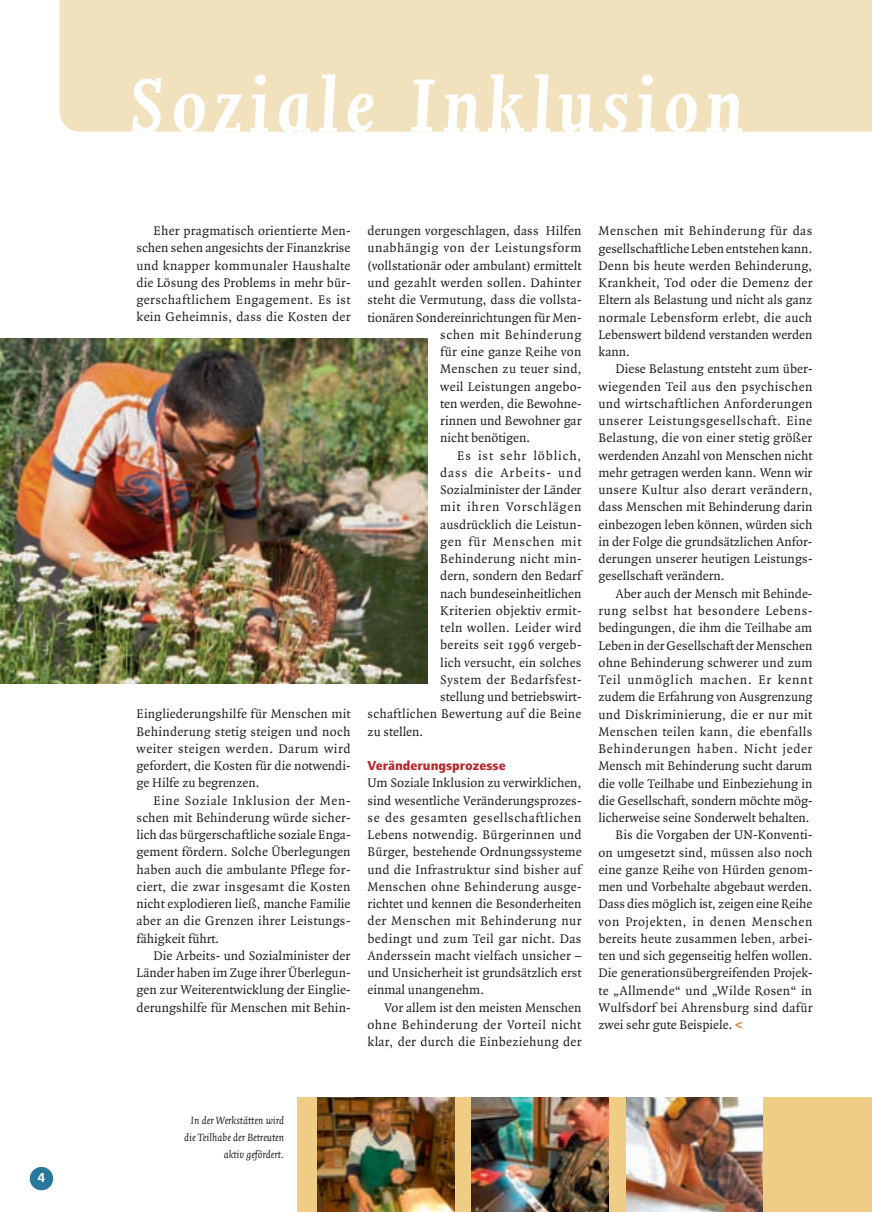
<style>
.page{position:relative;width:872px;height:1212px;background:#fff}
.page>*{position:absolute;margin:0;border:0;box-sizing:border-box;transform-origin:0 0}
.t1{font:italic 700 87px "Joanna";letter-spacing:.08em;color:#fff}
.t2{font:13.5px/17.2px "Quadraat";letter-spacing:.01em;color:#231f20;text-align:justify}
.t3{font:13.5px "Quadraat";letter-spacing:.045em;color:#231f20}
.t4{font:13.5px "Quadraat";letter-spacing:.03em;color:#231f20}
.t5{font:13.5px "Quadraat";letter-spacing:.04em;color:#231f20}
.t6{font:13.5px "Quadraat";letter-spacing:.055em;color:#231f20}
.t7{font:13.5px "Quadraat";letter-spacing:.05em;color:#231f20}
.t8{font:13.5px "Quadraat";letter-spacing:.035em;color:#231f20}
.t9{font:800 13.5px "Foundry Form Sans";color:#b7282e}
.t10{font:13.5px "Quadraat";letter-spacing:.06em;color:#231f20}
.t11{font:13.5px "Quadraat";letter-spacing:.07em;color:#231f20}
.t12{font:13.5px "Quadraat";letter-spacing:.065em;color:#231f20}
.t13{font:700 13.5px "Foundry Form Sans";color:#fff}
.t14{font:italic 11.25px/17.2px "Quadraat";color:#231f20;text-align:right}
.s1{font-family:"Foundry Form Sans";font-weight:800;color:#d78d4c}
</style>
<div class="page">
<div style="left:30px;top:1167px;width:23px;height:23px;background:#28779c;border-radius:50%"></div>
<div style="left:60px;top:0;width:812px;height:132px;background:#f1e1bd"></div>
<img style="left:0;top:339px;width:427px;height:345px">
<div style="left:298px;top:1098px;width:574px;height:114px;background:#efcd84"></div>
<img style="left:317px;top:1098px;width:137px;height:114px">
<img style="left:471px;top:1098px;width:137px;height:114px">
<img style="left:626px;top:1098px;width:137px;height:114px">
<p class="t13" style="left:38px;top:1170px;width:9px">4</p>
<h1 class="t1" style="left:129px;top:58px;width:615px">Soziale Inklusion</h1>
<p class="t2" style="left:136px;top:223px;width:215px;text-indent:17px">Eher pragmatisch orientierte Men&shy;schen sehen angesichts der Finanzkrise und knapper kommunaler Haushalte die Lösung des Problems in mehr bür&shy;gerschaftlichem Engagement. Es ist kein Geheimnis, dass die Kosten der</p>
<p class="t2" style="left:136px;top:706px;width:216px">Eingliederungshilfe für Menschen mit Behinderung stetig steigen und noch weiter steigen werden. Darum wird gefordert, die Kosten für die notwendi&shy;ge Hilfe zu begrenzen.</p>
<p class="t2" style="left:136px;top:792px;width:215px;text-indent:17px">Eine Soziale Inklusion der Men&shy;schen mit Behinderung würde sicher&shy;lich das bürgerschaftliche soziale Enga&shy;gement fördern. Solche Überlegungen haben auch die ambulante Pflege for&shy;ciert, die zwar insgesamt die Kosten nicht explodieren ließ, manche Familie aber an die Grenzen ihrer Leistungs&shy;fähigkeit führt.</p>
<p class="t2" style="left:136px;top:947px;width:215px;text-indent:17px">Die Arbeits- und Sozialminister der Länder haben im Zuge ihrer Überlegun&shy;gen zur Weiterentwicklung der Einglie&shy;derungshilfe für Menschen mit Behin-</p>
<p class="t2" style="left:367px;top:223px;width:215px">derungen vorgeschlagen, dass Hilfen</p>
<p class="t5" style="left:367px;top:241px;width:215px">unabhängig von der Leistungsform</p>
<p class="t2" style="left:367px;top:257px;width:215px">(vollstationär oder ambulant) ermittelt</p>
<p class="t2" style="left:367px;top:274px;width:215px">und gezahlt werden sollen. Dahinter</p>
<p class="t2" style="left:367px;top:292px;width:215px">steht die Vermutung, dass die vollsta-</p>
<p class="t2" style="left:367px;top:309px;width:215px">tionären Sondereinrichtungen für Men-</p>
<p class="t5" style="left:440px;top:327px;width:143px">schen mit Behinderung</p>
<p class="t2" style="left:440px;top:343px;width:143px">für eine ganze Reihe von</p>
<p class="t2" style="left:440px;top:361px;width:143px">Menschen zu teuer sind,</p>
<p class="t2" style="left:440px;top:378px;width:143px">weil Leistungen angebo-</p>
<p class="t2" style="left:440px;top:395px;width:143px">ten werden, die Bewohne-</p>
<p class="t2" style="left:440px;top:412px;width:143px">rinnen und Bewohner gar</p>
<p class="t2" style="left:440px;top:430px;width:91px">nicht benötigen.</p>
<p class="t12" style="left:457px;top:448px;width:126px">Es ist sehr löblich,</p>
<p class="t11" style="left:440px;top:465px;width:143px">dass die Arbeits- und</p>
<p class="t2" style="left:440px;top:481px;width:143px">Sozialminister der Länder</p>
<p class="t10" style="left:440px;top:500px;width:143px">mit ihren Vorschlägen</p>
<p class="t2" style="left:440px;top:516px;width:143px">ausdrücklich die Leistun-</p>
<p class="t6" style="left:440px;top:534px;width:143px">gen für Menschen mit</p>
<p class="t2" style="left:440px;top:550px;width:143px">Behinderung nicht min-</p>
<p class="t2" style="left:440px;top:568px;width:143px">dern, sondern den Bedarf</p>
<p class="t2" style="left:440px;top:585px;width:143px">nach bundeseinheitlichen</p>
<p class="t2" style="left:440px;top:602px;width:143px">Kriterien objektiv ermit-</p>
<p class="t4" style="left:440px;top:621px;width:143px">teln wollen. Leider wird</p>
<p class="t2" style="left:440px;top:637px;width:143px">bereits seit 1996 vergeb-</p>
<p class="t2" style="left:440px;top:654px;width:143px">lich versucht, ein solches</p>
<p class="t8" style="left:440px;top:672px;width:143px">System der Bedarfsfest-</p>
<p class="t2" style="left:440px;top:689px;width:143px">stellung und betriebswirt-</p>
<p class="t2" style="left:367px;top:706px;width:215px">schaftlichen Bewertung auf die Beine</p>
<p class="t2" style="left:367px;top:723px;width:57px">zu stellen.</p>
<p class="t9" style="left:367px;top:758px;width:140px">Veränderungsprozesse</p>
<p class="t2" style="left:367px;top:775px;width:216px">Um Soziale Inklusion zu verwirklichen, sind wesentliche Veränderungsprozes&shy;se des gesamten gesellschaftlichen Lebens notwendig. Bürgerinnen und Bürger, bestehende Ordnungssysteme und die Infrastruktur sind bisher auf Menschen ohne Behinderung ausge&shy;richtet und kennen die Besonderheiten der Menschen mit Behinderung nur bedingt und zum Teil gar nicht. Das Anderssein macht vielfach unsicher – und Unsicherheit ist grundsätzlich erst einmal unangenehm.</p>
<p class="t2" style="left:367px;top:999px;width:215px;text-indent:17px">Vor allem ist den meisten Menschen ohne Behinderung der Vorteil nicht klar, der durch die Einbeziehung der</p>
<p class="t2" style="left:598px;top:223px;width:215px">Menschen mit Behinderung für das gesellschaftliche Leben entstehen kann.<br>Denn bis heute werden Behinderung, Krankheit, Tod oder die Demenz der Eltern als Belastung und nicht als ganz normale Lebensform erlebt, die auch Lebenswert bildend verstanden werden kann.</p>
<p class="t2" style="left:598px;top:361px;width:216px;text-indent:17px">Diese Belastung entsteht zum über&shy;wiegenden Teil aus den psychischen und wirtschaftlichen Anforderungen unserer Leistungsgesellschaft. Eine Belastung, die von einer stetig größer werdenden Anzahl von Menschen nicht mehr getragen werden kann. Wenn wir unsere Kultur also derart verändern, dass Menschen mit Behinderung darin einbezogen leben können, würden sich in der Folge die grundsätzlichen Anfor&shy;derungen unserer heutigen Leistungs&shy;gesellschaft verändern.</p>
<p class="t2" style="left:615px;top:585px;width:198px">Aber auch der Mensch mit Behinde-</p>
<p class="t3" style="left:598px;top:604px;width:214px">rung selbst hat besondere Lebens-</p>
<p class="t2" style="left:598px;top:620px;width:215px">bedingungen, die ihm die Teilhabe am</p>
<p class="t2" style="left:598px;top:637px;width:215px">Leben in der Gesellschaft der Menschen</p>
<p class="t2" style="left:598px;top:654px;width:215px">ohne Behinderung schwerer und zum</p>
<p class="t6" style="left:598px;top:673px;width:215px">Teil unmöglich machen. Er kennt</p>
<p class="t2" style="left:598px;top:689px;width:215px">zudem die Erfahrung von Ausgrenzung</p>
<p class="t2" style="left:598px;top:706px;width:215px">und Diskriminierung, die er nur mit</p>
<p class="t4" style="left:598px;top:724px;width:215px">Menschen teilen kann, die ebenfalls</p>
<p class="t7" style="left:598px;top:742px;width:215px">Behinderungen haben. Nicht jeder</p>
<p class="t2" style="left:598px;top:758px;width:215px">Mensch mit Behinderung sucht darum</p>
<p class="t2" style="left:598px;top:775px;width:216px">die volle Teilhabe und Einbeziehung in</p>
<p class="t2" style="left:598px;top:792px;width:215px">die Gesellschaft, sondern möchte mög-</p>
<p class="t2" style="left:598px;top:809px;width:213px">licherweise seine Sonderwelt behalten.</p>
<p class="t2" style="left:615px;top:827px;width:198px">Bis die Vorgaben der UN-Konventi-</p>
<p class="t2" style="left:598px;top:844px;width:215px">on umgesetzt sind, müssen also noch</p>
<p class="t2" style="left:598px;top:861px;width:215px">eine ganze Reihe von Hürden genom-</p>
<p class="t2" style="left:598px;top:878px;width:215px">men und Vorbehalte abgebaut werden.</p>
<p class="t2" style="left:598px;top:896px;width:215px">Dass dies möglich ist, zeigen eine Reihe</p>
<p class="t3" style="left:598px;top:914px;width:215px">von Projekten, in denen Menschen</p>
<p class="t2" style="left:598px;top:930px;width:215px">bereits heute zusammen leben, arbei-</p>
<p class="t2" style="left:598px;top:947px;width:215px">ten und sich gegenseitig helfen wollen.</p>
<p class="t2" style="left:598px;top:965px;width:215px">Die generationsübergreifenden Projek-</p>
<p class="t2" style="left:598px;top:982px;width:215px">te „Allmende“ und „Wilde Rosen“ in</p>
<p class="t2" style="left:598px;top:999px;width:215px">Wulfsdorf bei Ahrensburg sind dafür</p>
<p class="t2" style="left:598px;top:1016px;width:146px">zwei sehr gute Beispiele. <span class="s1">&lt;</span></p>
<p class="t14" style="left:184px;top:1112px;width:102px">In der Werkstätten wird die Teilhabe der Betreuten aktiv gefördert.</p>
</div>
